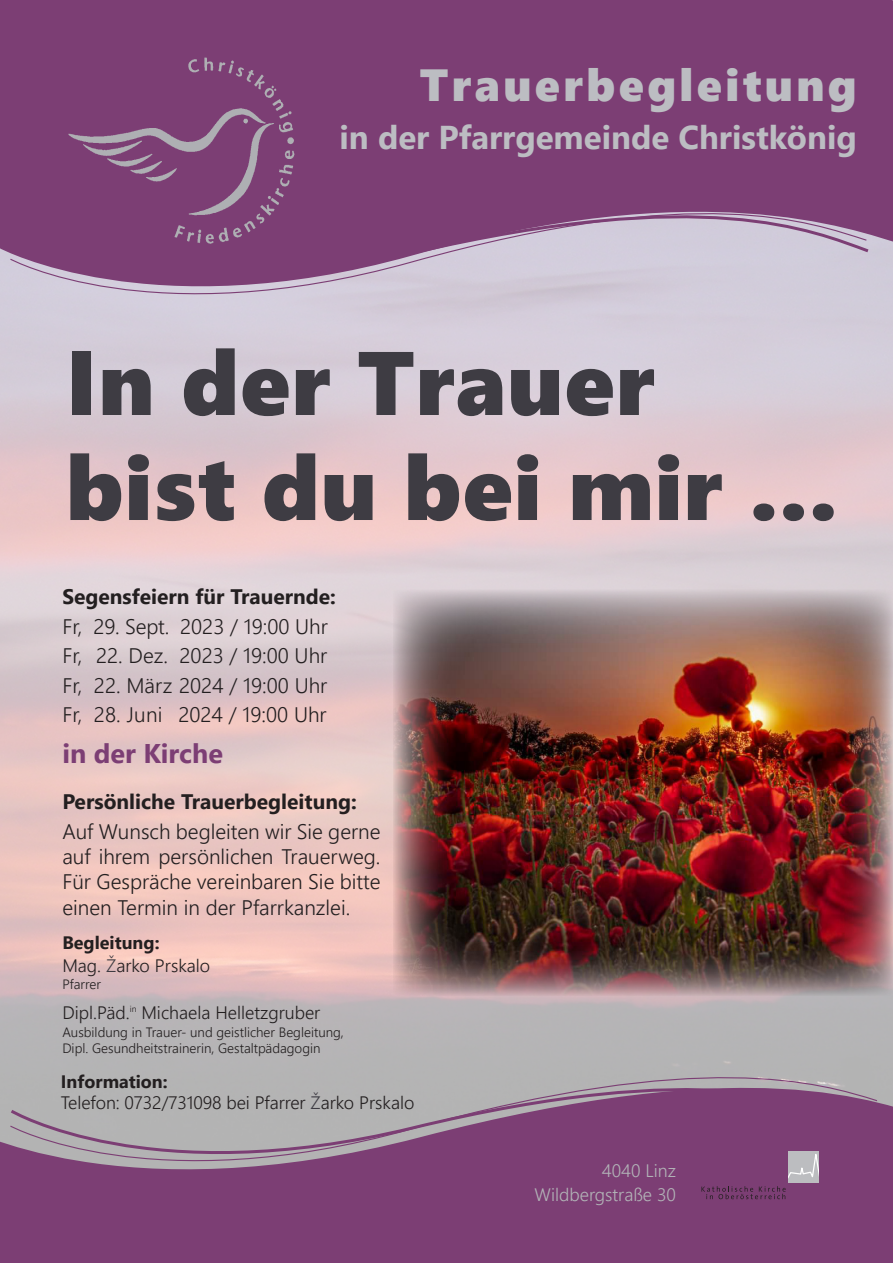
<style>
.page{position:relative;width:893px;height:1263px;background:#fff}
.page>*{position:absolute;margin:0;border:0;box-sizing:border-box;transform-origin:0 0}
.Headline_groß{font:90px/105px "Segoe UI Black";letter-spacing:.01em;color:#3e3c43}
.t1{font:45px "Segoe UI Black";letter-spacing:.075em;color:#bcbdc2}
.t2{font:700 33px "Segoe UI";color:#bcbdc2}
.t3{font:700 27px "Segoe UI";color:#7c3e74}
.t4{font:300 21px/25.2px "Segoe UI";color:#231f20;text-align:justify}
.t5{font:700 21px "Segoe UI";color:#231f20}
.t6{font:300 18px "Segoe UI";color:#231f20}
.t7{font:300 18px "Segoe UI";color:#b2b3b7}
.t8{font:700 18px "Segoe UI";color:#231f20}
.t9{font:300 13.5px/16.2px "Segoe UI";color:#231f20}
.s1{color:#3e3c43}
</style>
<div class="page">
<svg style="left:0;top:0;width:893px;height:318px;background:#91618d"></svg>
<img style="left:67px;top:55px;width:230px;height:192px">
<svg style="left:0;top:1071px;width:893px;height:192px;background:#8c6086"></svg>
<svg style="left:701px;top:1151px;width:118px;height:48px;background:#85547f"></svg>
<img style="left:393px;top:590px;width:500px;height:405px">
<div style="left:37px;top:64px;width:145px;height:63px;background:#7c3e74"></div>
<p class="t1" style="left:420px;top:53px;width:438px">Trauerbegleitung</p>
<p class="t2" style="left:340px;top:106px;width:519px">in der Pfarrgemeinde Christkönig</p>
<p class="Headline_groß" style="left:66px;top:325px;width:773px">In der Trauer bist du bei mir ...</p>
<p class="t5" style="left:62px;top:577px;width:275px">Segensfeiern für Trauernde:</p>
<p class="t4" style="left:62px;top:612px;width:267px">Fr, 29. Sept. 2023 / 19:00 Uhr</p>
<p class="t4" style="left:62px;top:641px;width:266px">Fr, 22. Dez. 2023 / 19:00 Uhr</p>
<p class="t4" style="left:62px;top:670px;width:267px">Fr, 22. März 2024 / 19:00 Uhr</p>
<p class="t4" style="left:62px;top:700px;width:266px">Fr, 28. Juni 2024 / 19:00 Uhr</p>
<p class="t3" style="left:62px;top:728px;width:162px">in der Kirche</p>
<p class="t5" style="left:62px;top:782px;width:296px">Persönliche Trauerbegleitung:</p>
<p class="t4" style="left:62px;top:817px;width:320px">Auf Wunsch begleiten wir Sie gerne auf ihrem persönlichen Trauerweg.<br>Für Gespräche vereinbaren Sie bitte einen Termin in der Pfarrkanzlei.</p>
<p class="t8" style="left:62px;top:925px;width:99px">Begleitung:</p>
<p class="t6" style="left:62px;top:949px;width:149px">Mag. <span class="s1">Ž</span>arko Prskalo</p>
<p class="t9" style="left:62px;top:974px;width:40px">Pfarrer</p>
<p class="t6" style="left:62px;top:995px;width:260px">Dipl.Päd.<sup>in</sup> Michaela Helletzgruber</p>
<p class="t9" style="left:62px;top:1023px;width:283px">Ausbildung in Trauer- und geistlicher Begleitung,<br>Dipl. Gesundheitstrainerin, Gestaltpädagogin</p>
<p class="t8" style="left:61px;top:1064px;width:108px">Information:</p>
<p class="t6" style="left:61px;top:1086px;width:355px">Telefon: 0732/731098 bei Pfarrer <span class="s1">Ž</span>arko Prskalo</p>
<p class="t7" style="left:602px;top:1153px;width:76px">4040 Linz</p>
<p class="t7" style="left:535px;top:1177px;width:143px">Wildbergstraße 30</p>
</div>
